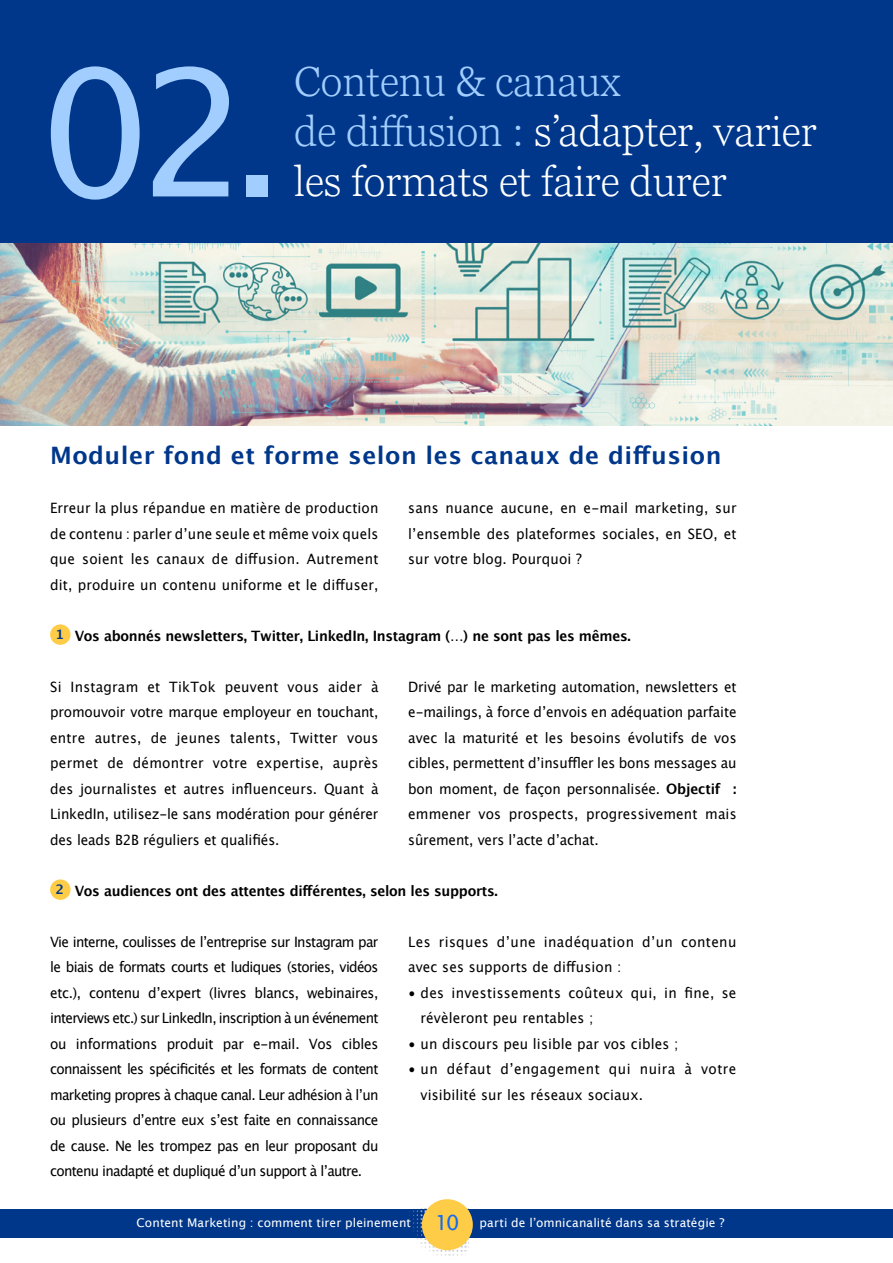
<style>
.page{position:relative;width:893px;height:1263px;background:#fff}
.page>*{position:absolute;margin:0;border:0;box-sizing:border-box;transform-origin:0 0}
.t1{font:175.5px "Lucida Sans";color:#a2ceff}
.t2{font:300 42px/50.4px "Georgia Pro";color:#a2ceff}
.t3{font:300 42px "Georgia Pro";color:#fff}
.t4{font:700 24px "Lucida Grande";letter-spacing:.02em;color:#00378a}
.t5{font:21px "Lucida Sans";color:#136af0}
.t6{font:14.25px/25.5px "Lucida Grande";letter-spacing:.01em;color:#000;text-align:justify;scale:.95 1}
.t7{font:700 14.25px "Lucida Grande";letter-spacing:-.02em;color:#000;scale:.95 1}
.t8{font:14.25px/25.5px "Lucida Grande";letter-spacing:.03em;color:#000;scale:.95 1}
.t9{font:12px "Lucida Sans";letter-spacing:.01em;color:#fff}
.s1{color:#fff}
.s2{font-size:13.05px;color:#00378a}
.s3{font-weight:700}
</style>
<div class="page">
<div style="left:0;top:1209px;width:893px;height:29px;background:#00378a"></div>
<img style="left:409px;top:1208px;width:59px;height:48px">
<div style="left:422px;top:1199px;width:51px;height:51px;background:#ffcc48;border-radius:50%"></div>
<img style="left:0;top:242px;width:893px;height:184px">
<div style="left:50px;top:624px;width:21px;height:21px;background:#ffcc48;border-radius:50%"></div>
<div style="left:50px;top:879px;width:21px;height:21px;background:#ffcc48;border-radius:50%"></div>
<div style="left:0;top:0;width:893px;height:242px;background:#00378a"></div>
<div style="left:247px;top:176px;width:21px;height:21px;background:#a2ceff"></div>
<h1 class="t1" style="left:40px;top:34px;width:211px">02</h1>
<h2 class="t2" style="left:294px;top:58px;width:524px">Contenu &amp; canaux<br>de diffusion : <span class="s1">s’adapter, varier</span></h2>
<h2 class="t3" style="left:294px;top:158px;width:434px">les formats et faire durer</h2>
<h3 class="t4" style="left:50px;top:436px;width:673px">Moduler fond et forme selon les canaux de diffusion</h3>
<p class="t6" style="left:50px;top:495px;width:347px">Erreur la plus répandue en matière de production de contenu : parler d’une seule et même voix quels que soient les canaux de diffusion. Autrement dit, produire un contenu uniforme et le diffuser,</p>
<p class="t6" style="left:408px;top:495px;width:347px">sans nuance aucune, en e-mail marketing, sur l’ensemble des plateformes sociales, en SEO, et sur votre blog. Pourquoi ?</p>
<p class="t7" style="left:56px;top:624px;width:607px"><span class="s2">1</span> Vos abonnés newsletters, Twitter, LinkedIn, Instagram (…) ne sont pas les mêmes.</p>
<p class="t6" style="left:50px;top:674px;width:347px">Si Instagram et TikTok peuvent vous aider à promouvoir votre marque employeur en touchant, entre autres, de jeunes talents, Twitter vous permet de démontrer votre expertise, auprès des journalistes et autres influenceurs. Quant à LinkedIn, utilisez-le sans modération pour générer des leads B2B réguliers et qualifiés.</p>
<p class="t6" style="left:408px;top:674px;width:347px">Drivé par le marketing automation, newsletters et e-mailings, à force d’envois en adéquation parfaite avec la maturité et les besoins évolutifs de vos cibles, permettent d’insuffler les bons messages au bon moment, de façon personnalisée. <span class="s3">Objectif : </span>emmener vos prospects, progressivement mais sûrement, vers l’acte d’achat.</p>
<p class="t7" style="left:56px;top:879px;width:467px"><span class="s2">2</span> Vos audiences ont des attentes différentes, selon les supports.</p>
<p class="t6" style="left:50px;top:929px;width:347px">Vie interne, coulisses de l’entreprise sur Instagram par le biais de formats courts et ludiques (stories, vidéos etc.), contenu d’expert (livres blancs, webinaires, interviews etc.) sur LinkedIn, inscription à un événement ou informations produit par e-mail. Vos cibles connaissent les spécificités et les formats de content marketing propres à chaque canal. Leur adhésion à l’un ou plusieurs d’entre eux s’est faite en connaissance de cause. Ne les trompez pas en leur proposant du contenu inadapté et dupliqué d’un support à l’autre.</p>
<p class="t8" style="left:408px;top:929px;width:347px">Les risques d’une inadéquation d’un contenu avec ses supports de diffusion :</p>
<p class="t6" style="left:421px;top:980px;width:334px;text-indent:-12px">• des investissements coûteux qui, in fine, se révèleront peu rentables ;</p>
<p class="t6" style="left:408px;top:1031px;width:286px">• un discours peu lisible par vos cibles ;</p>
<p class="t6" style="left:420px;top:1056px;width:334px;text-indent:-12px">• un défaut d’engagement qui nuira à votre visibilité sur les réseaux sociaux.</p>
<h3 class="t5" style="left:435px;top:1211px;width:26px">10</h3>
<p class="t9" style="left:137px;top:1216px;width:276px">Content Marketing : comment tirer pleinement</p>
<p class="t9" style="left:479px;top:1216px;width:247px">parti de l’omnicanalité dans sa stratégie ?</p>
</div>
